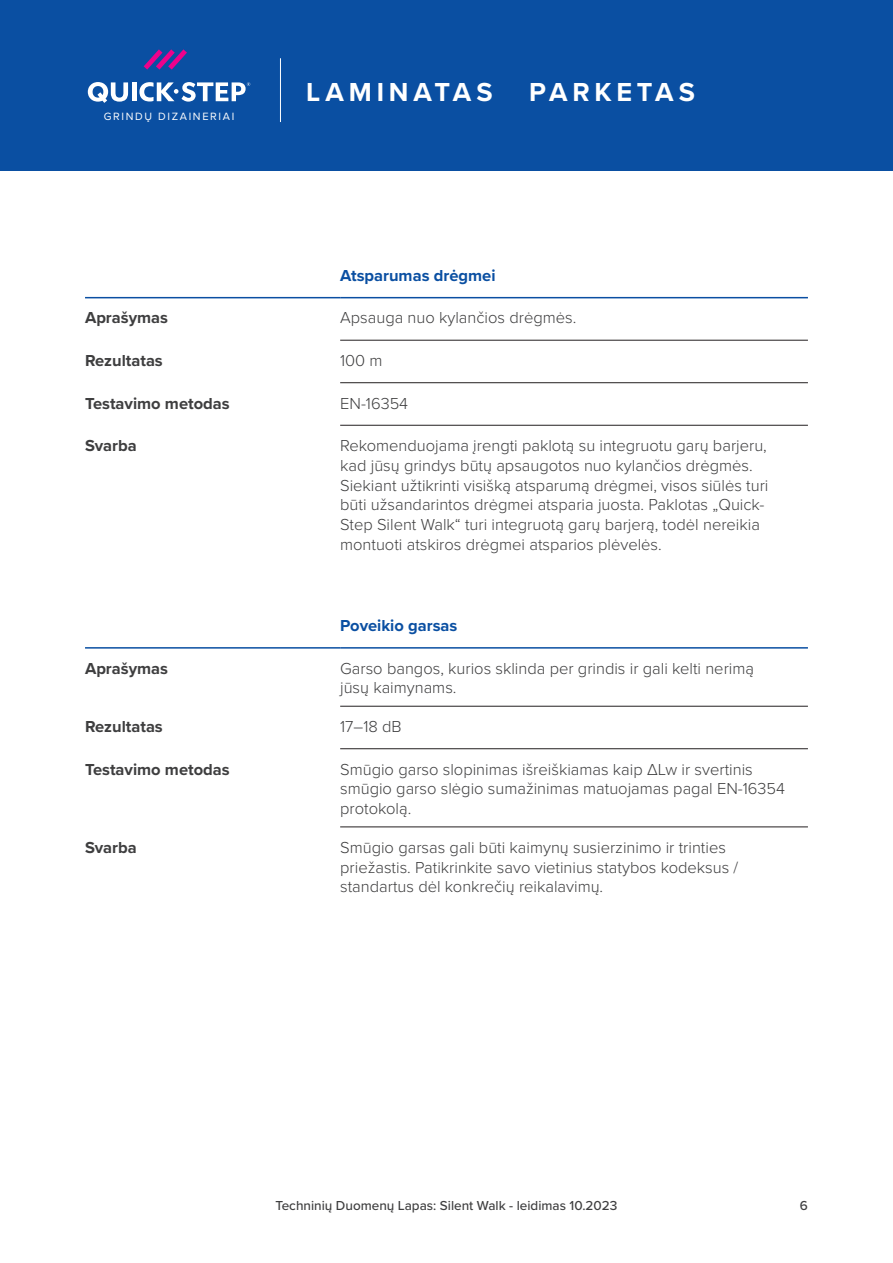
<style>
.page{position:relative;width:893px;height:1263px;background:#fff}
.page>*{position:absolute;margin:0;border:0;box-sizing:border-box;transform-origin:0 0}
.Range{font:700 27px "Proxima Nova";letter-spacing:.175em;color:#fff}
.BodyText{font:300 16.5px/19.8px "Proxima Nova";color:#3e3e3f}
.Column-First{font:700 16.5px "Proxima Nova";color:#3e3e3f}
.Row-Header{font:700 16.5px "Proxima Nova";color:#0a4fa2}
.t1{font:500 13.5px "Proxima Nova";color:#3e3e3f}
.FloorDesigners{font:10.95px "Proxima Nova";letter-spacing:.15em;color:#fff}
</style>
<div class="page">
<div style="left:0;top:0;width:893px;height:170px;background:#0a4fa2"></div>
<hr style="left:280px;top:58px;width:1px;height:64px;background:#fff">
<svg style="left:144px;top:49px;width:43px;height:21px"></svg>
<svg style="left:88px;top:82px;width:40px;height:21px"></svg>
<hr style="left:132px;top:82px;width:4px;height:19px;background:#fff">
<svg style="left:139px;top:82px;width:111px;height:20px"></svg>
<hr style="left:340px;top:340px;width:468px;height:1px;background:#231f20">
<hr style="left:340px;top:382px;width:468px;height:1px;background:#231f20">
<hr style="left:340px;top:425px;width:468px;height:1px;background:#231f20">
<hr style="left:340px;top:297px;width:468px;height:1px;background:#0a4fa2">
<hr style="left:85px;top:297px;width:255px;height:1px;background:#0a4fa2">
<hr style="left:340px;top:706px;width:468px;height:1px;background:#231f20">
<hr style="left:340px;top:748px;width:468px;height:1px;background:#231f20">
<hr style="left:340px;top:827px;width:468px;height:1px;background:#231f20">
<hr style="left:340px;top:647px;width:468px;height:2px;background:#0a4fa2">
<hr style="left:85px;top:647px;width:255px;height:2px;background:#0a4fa2">
<p class="FloorDesigners" style="left:104px;top:108px;width:132px">GRINDŲ DIZAINERIAI</p>
<p class="Range" style="left:306px;top:72px;width:188px">LAMINATAS</p>
<p class="Range" style="left:529px;top:72px;width:167px">PARKETAS</p>
<p class="Row-Header" style="left:340px;top:263px;width:157px">Atsparumas drėgmei</p>
<p class="Column-First" style="left:85px;top:306px;width:85px">Aprašymas</p>
<p class="BodyText" style="left:340px;top:307px;width:238px">Apsauga nuo kylančios drėgmės.</p>
<p class="Column-First" style="left:85px;top:348px;width:79px">Rezultatas</p>
<p class="BodyText" style="left:340px;top:350px;width:44px">100 m</p>
<p class="Column-First" style="left:85px;top:391px;width:146px">Testavimo metodas</p>
<p class="BodyText" style="left:340px;top:392px;width:70px">EN-16354</p>
<p class="Column-First" style="left:85px;top:433px;width:53px">Svarba</p>
<p class="BodyText" style="left:340px;top:435px;width:430px">Rekomenduojama įrengti paklotą su integruotu garų barjeru, kad jūsų grindys būtų apsaugotos nuo kylančios drėgmės.<br>Siekiant užtikrinti visišką atsparumą drėgmei, visos siūlės turi būti užsandarintos drėgmei atsparia juosta. Paklotas „Quick-Step Silent Walk“ turi integruotą garų barjerą, todėl nereikia montuoti atskiros drėgmei atsparios plėvelės.</p>
<p class="Row-Header" style="left:340px;top:613px;width:119px">Poveikio garsas</p>
<p class="Column-First" style="left:85px;top:656px;width:85px">Aprašymas</p>
<p class="BodyText" style="left:340px;top:657px;width:415px">Garso bangos, kurios sklinda per grindis ir gali kelti nerimą jūsų kaimynams.</p>
<p class="Column-First" style="left:85px;top:714px;width:79px">Rezultatas</p>
<p class="BodyText" style="left:340px;top:716px;width:63px">17–18 dB</p>
<p class="Column-First" style="left:85px;top:757px;width:146px">Testavimo metodas</p>
<p class="BodyText" style="left:340px;top:758px;width:446px">Smūgio garso slopinimas išreiškiamas kaip ΔLw ir svertinis smūgio garso slėgio sumažinimas matuojamas pagal EN-16354 protokolą.</p>
<p class="Column-First" style="left:85px;top:835px;width:53px">Svarba</p>
<p class="BodyText" style="left:340px;top:836px;width:399px">Smūgio garsas gali būti kaimynų susierzinimo ir trinties priežastis. Patikrinkite savo vietinius statybos kodeksus / standartus dėl konkrečių reikalavimų.</p>
<p class="t1" style="left:275px;top:1195px;width:343px">Techninių Duomenų Lapas: Silent Walk - leidimas 10.2023</p>
<p class="t1" style="left:800px;top:1195px;width:10px">6</p>
</div>
